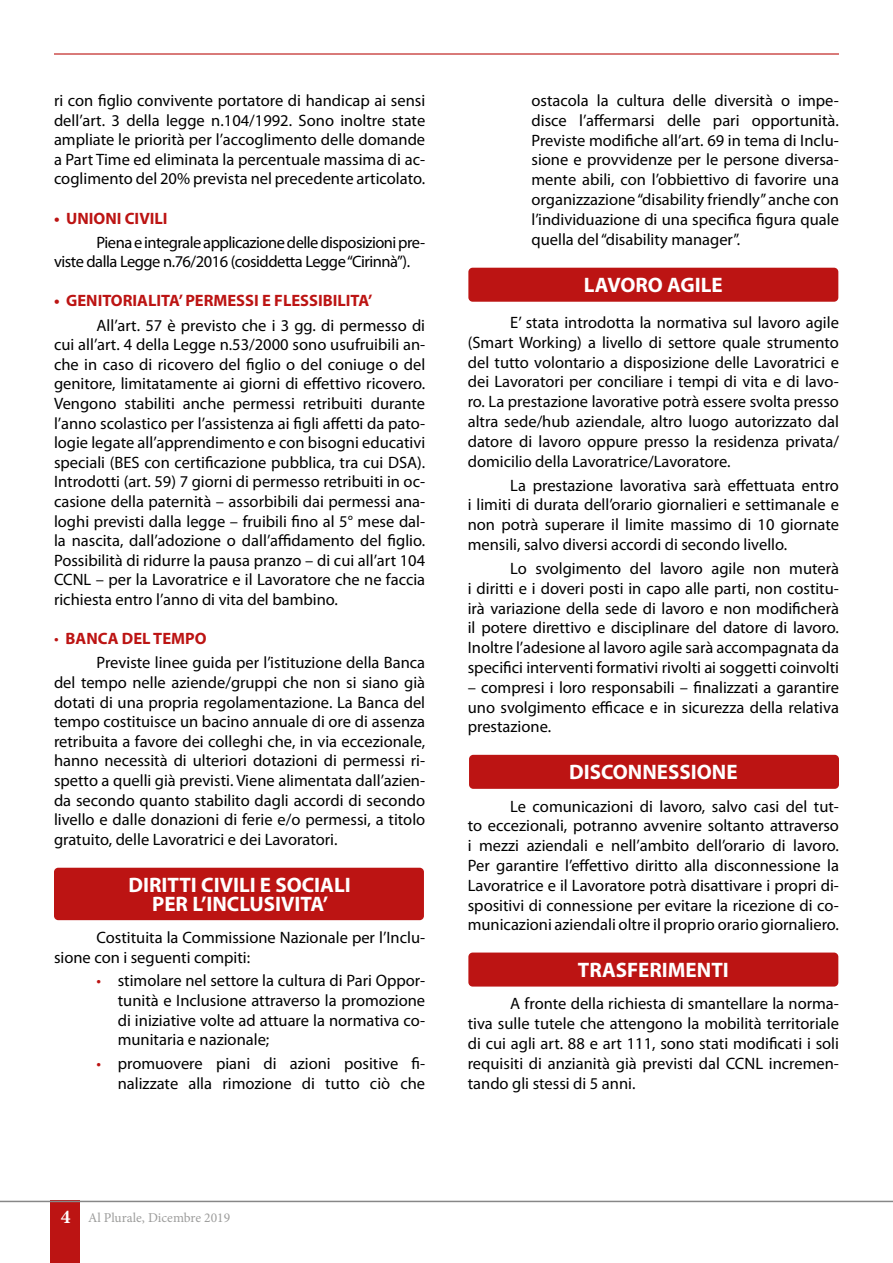
<style>
.page{position:relative;width:893px;height:1263px;background:#fff}
.page>*{position:absolute;margin:0;border:0;box-sizing:border-box;transform-origin:0 0}
.t1{font:700 21px/19.6px "Myriad Pro";color:#fff;text-align:center}
.t2{font:16.5px/19.8px "Myriad Pro";color:#000;text-align:justify}
.t3{font:16.5px/19.6px "Myriad Pro";letter-spacing:-.03em;color:#000}
.t4{font:700 16.5px "Myriad Pro";color:#bc1413}
.t5{font:13.5px "Minion Pro";color:#9d9d9c}
.s1{color:#bc1413}
.s2{font-weight:700;color:#bc1413}
.s3{font-weight:700;font-size:19.5px;color:#fff}
</style>
<div class="page">
<div style="left:54px;top:868px;width:370px;height:52px;background:#bc1413;border-radius:4px"></div>
<div style="left:468px;top:952px;width:370px;height:34px;background:#bc1413;border-radius:4px"></div>
<div style="left:469px;top:755px;width:370px;height:34px;background:#bc1413;border-radius:4px"></div>
<div style="left:468px;top:268px;width:370px;height:34px;background:#bc1413;border-radius:4px"></div>
<div style="left:51px;top:1201px;width:29px;height:62px;background:#bc1413"></div>
<hr style="left:0;top:1201px;width:893px;height:1px;background:#878787">
<hr style="left:54px;top:53px;width:785px;height:2px;background:#bc1413">
<p class="t2" style="left:54px;top:90px;width:373px">ri con figlio convivente portatore di handicap ai sensi dell’art. 3 della legge n.104/1992. Sono inoltre state ampliate le priorità per l’accoglimento delle domande a Part Time ed eliminata la percentuale massima di ac&shy;coglimento del 20% prevista nel precedente articolato.</p>
<p class="t4" style="left:54px;top:207px;width:115px">• UNIONI CIVILI</p>
<p class="t3" style="left:54px;top:232px;width:373px;text-indent:43px">Piena e integrale applicazione delle disposizioni pre&shy;viste dalla Legge n.76/2016 (cosiddetta Legge “Cirinnà”).</p>
<p class="t4" style="left:54px;top:290px;width:320px">• GENITORIALITA’ PERMESSI E FLESSIBILITA’</p>
<p class="t2" style="left:54px;top:315px;width:373px;text-indent:43px">All’art. 57 è previsto che i 3 gg. di permesso di cui all’art. 4 della Legge n.53/2000 sono usufruibili an&shy;che in caso di ricovero del figlio o del coniuge o del genitore, limitatamente ai giorni di effettivo ricovero.<br>Vengono stabiliti anche permessi retribuiti durante l’anno scolastico per l’assistenza ai figli affetti da pato&shy;logie legate all’apprendimento e con bisogni educativi speciali (BES con certificazione pubblica, tra cui DSA).<br>Introdotti (art. 59) 7 giorni di permesso retribuiti in oc&shy;casione della paternità – assorbibili dai permessi ana&shy;loghi previsti dalla legge – fruibili fino al 5° mese dal&shy;la nascita, dall’adozione o dall’affidamento del figlio.<br>Possibilità di ridurre la pausa pranzo – di cui all’art 104<br>CCNL – per la Lavoratrice e il Lavoratore che ne faccia richiesta entro l’anno di vita del bambino.</p>
<p class="t2" style="left:97px;top:626px;width:330px;line-height:24.2px;text-indent:-43px"><span class="s1">•</span> <span class="s2">BANCA DEL TEMPO<br></span>Previste linee guida per l’istituzione della Banca</p>
<p class="t2" style="left:54px;top:672px;width:373px">del tempo nelle aziende/gruppi che non si siano già dotati di una propria regolamentazione. La Banca del tempo costituisce un bacino annuale di ore di assenza retribuita a favore dei colleghi che, in via eccezionale, hanno necessità di ulteriori dotazioni di permessi ri&shy;spetto a quelli già previsti. Viene alimentata dall’azien&shy;da secondo quanto stabilito dagli accordi di secondo livello e dalle donazioni di ferie e/o permessi, a titolo gratuito, delle Lavoratrici e dei Lavoratori.</p>
<p class="t1" style="left:128px;top:874px;width:224px">DIRITTI CIVILI E SOCIALI<br>PER L’INCLUSIVITA’</p>
<p class="t2" style="left:54px;top:927px;width:373px;text-indent:43px">Costituita la Commissione Nazionale per l’Inclu&shy;sione con i seguenti compiti:</p>
<p class="t2" style="left:118px;top:971px;width:309px;text-indent:-21px"><span class="s1">•</span> stimolare nel settore la cultura di Pari Oppor&shy;tunità e Inclusione attraverso la promozione di iniziative volte ad attuare la normativa co&shy;munitaria e nazionale;</p>
<p class="t2" style="left:97px;top:1053px;width:330px;text-align:right"><span class="s1">•</span> promuovere piani di azioni positive fi&shy;nalizzate alla rimozione di tutto ciò che</p>
<p class="t2" style="left:531px;top:90px;width:309px">ostacola la cultura delle diversità o impe&shy;disce l’affermarsi delle pari opportunità.<br>Previste modifiche all’art. 69 in tema di Inclu&shy;sione e provvidenze per le persone diversa&shy;mente abili, con l’obbiettivo di favorire una organizzazione “disability friendly” anche con l’individuazione di una specifica figura quale quella del “disability manager”.</p>
<p class="t1" style="left:584px;top:274px;width:140px">LAVORO AGILE</p>
<p class="t2" style="left:468px;top:312px;width:373px;text-indent:43px">E’ stata introdotta la normativa sul lavoro agile (Smart Working) a livello di settore quale strumento del tutto volontario a disposizione delle Lavoratrici e dei Lavoratori per conciliare i tempi di vita e di lavo&shy;ro. La prestazione lavorative potrà essere svolta presso altra sede/hub aziendale, altro luogo autorizzato dal datore di lavoro oppure presso la residenza privata/ domicilio della Lavoratrice/Lavoratore.</p>
<p class="t2" style="left:468px;top:475px;width:373px;text-indent:43px">La prestazione lavorativa sarà effettuata entro i limiti di durata dell’orario giornalieri e settimanale e non potrà superare il limite massimo di 10 giornate mensili, salvo diversi accordi di secondo livello.</p>
<p class="t2" style="left:468px;top:558px;width:373px;text-indent:43px">Lo svolgimento del lavoro agile non muterà i diritti e i doveri posti in capo alle parti, non costitu&shy;irà variazione della sede di lavoro e non modificherà il potere direttivo e disciplinare del datore di lavoro.<br>Inoltre l’adesione al lavoro agile sarà accompagnata da specifici interventi formativi rivolti ai soggetti coinvolti</p>
<p class="t2" style="left:468px;top:677px;width:373px">– compresi i loro responsabili – finalizzati a garantire uno svolgimento efficace e in sicurezza della relativa prestazione.</p>
<p class="t1" style="left:569px;top:762px;width:170px">DISCONNESSIONE</p>
<p class="t2" style="left:468px;top:796px;width:373px;text-indent:43px">Le comunicazioni di lavoro, salvo casi del tut&shy;to eccezionali, potranno avvenire soltanto attraverso i mezzi aziendali e nell’ambito dell’orario di lavoro.<br>Per garantire l’effettivo diritto alla disconnessione la Lavoratrice e il Lavoratore potrà disattivare i propri di&shy;spositivi di connessione per evitare la ricezione di co&shy;municazioni aziendali oltre il proprio orario giornaliero.</p>
<p class="t1" style="left:578px;top:960px;width:152px">TRASFERIMENTI</p>
<p class="t2" style="left:468px;top:994px;width:373px;text-indent:43px">A fronte della richiesta di smantellare la norma&shy;tiva sulle tutele che attengono la mobilità territoriale di cui agli art. 88 e art 111, sono stati modificati i soli requisiti di anzianità già previsti dal CCNL incremen&shy;tando gli stessi di 5 anni.</p>
<p class="t5" style="left:61px;top:1208px;width:171px"><span class="s3">4</span> Al Plurale, Dicembre 2019</p>
</div>
